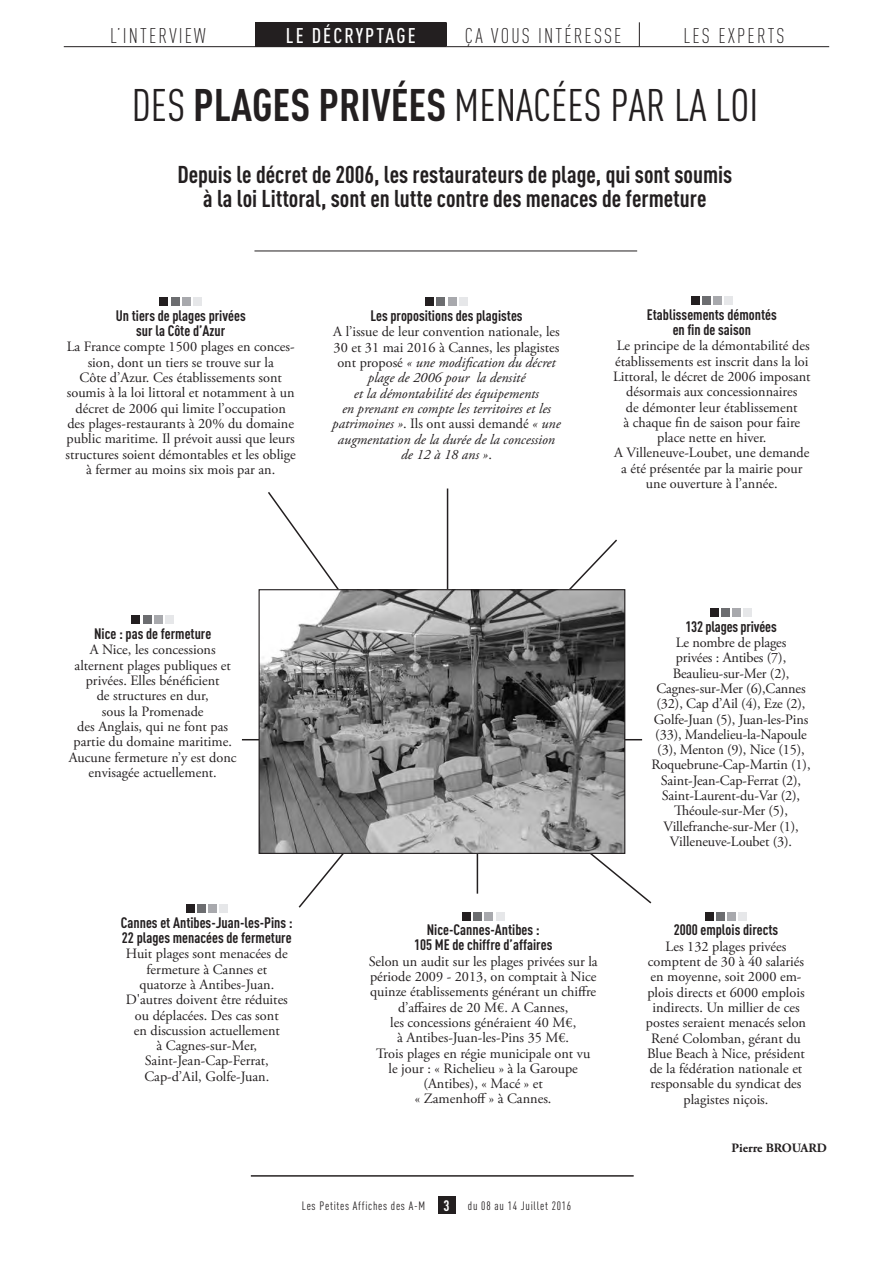
<style>
.page{position:relative;width:893px;height:1263px;background:#fff}
.page>*{position:absolute;margin:0;border:0;box-sizing:border-box;transform-origin:0 0}
.t1{font:45px "DIN Cond";color:#231f20}
.t2{font:700 24px "DIN Cond";color:#231f20}
.t3{font:300 21px "DIN Cond";letter-spacing:.1em;color:#231f20}
.t4{font:500 21px "DIN Cond";letter-spacing:.1em;color:#fff}
.t5{font:700 15px/15px "DIN Cond";color:#231f20}
.t6{font:14.25px/15.3px "Adobe Garamond Pro";color:#231f20;text-align:center}
.t7{font:italic 14.25px/15.3px "Adobe Garamond Pro";color:#231f20;text-align:center}
.t8{font:700 12.75px "Adobe Garamond Pro";color:#231f20}
.t9{font:12px "DIN Cond";letter-spacing:.06em;color:#231f20}
.s1{font-weight:700}
.s2{font-style:italic}
.s3{font-style:normal}
.s4{font-weight:700;font-size:15px;color:#fff}
</style>
<div class="page">
<div style="left:438px;top:1197px;width:17px;height:17px;background:#231f20"></div>
<hr style="left:64px;top:46px;width:765px;height:1px;background:#231f20">
<svg style="left:446px;top:22px;width:1px;height:24px"></svg>
<svg style="left:639px;top:22px;width:1px;height:24px"></svg>
<hr style="left:251px;top:1175px;width:383px;height:1px;background:#231f20">
<div style="left:255px;top:22px;width:191px;height:24px;background:#231f20"></div>
<svg style="left:298px;top:854px;width:46px;height:54px"></svg>
<hr style="left:254px;top:251px;width:383px;height:1px;background:#231f20">
<hr style="left:242px;top:739px;width:60px;height:1px;background:#231f20">
<svg style="left:268px;top:492px;width:71px;height:97px"></svg>
<hr style="left:447px;top:488px;width:1px;height:102px;background:#231f20">
<svg style="left:569px;top:539px;width:48px;height:50px"></svg>
<hr style="left:584px;top:739px;width:58px;height:1px;background:#231f20">
<svg style="left:590px;top:810px;width:62px;height:94px"></svg>
<hr style="left:477px;top:827px;width:1px;height:67px;background:#231f20">
<div style="left:132px;top:616px;width:8px;height:8px;background:#231f20"></div>
<div style="left:143px;top:616px;width:8px;height:8px;background:#6c6d70"></div>
<div style="left:154px;top:616px;width:9px;height:8px;background:#a8a9ad"></div>
<div style="left:165px;top:616px;width:9px;height:8px;background:#e6e7e9"></div>
<div style="left:462px;top:912px;width:9px;height:8px;background:#231f20"></div>
<div style="left:473px;top:912px;width:9px;height:8px;background:#6c6d70"></div>
<div style="left:485px;top:912px;width:8px;height:8px;background:#a8a9ad"></div>
<div style="left:496px;top:912px;width:8px;height:8px;background:#e6e7e9"></div>
<div style="left:186px;top:904px;width:8px;height:9px;background:#231f20"></div>
<div style="left:197px;top:904px;width:8px;height:9px;background:#6c6d70"></div>
<div style="left:208px;top:904px;width:9px;height:9px;background:#a8a9ad"></div>
<div style="left:219px;top:904px;width:9px;height:9px;background:#e6e7e9"></div>
<div style="left:705px;top:912px;width:8px;height:8px;background:#231f20"></div>
<div style="left:716px;top:912px;width:9px;height:8px;background:#6c6d70"></div>
<div style="left:727px;top:912px;width:9px;height:8px;background:#a8a9ad"></div>
<div style="left:739px;top:912px;width:8px;height:8px;background:#e6e7e9"></div>
<div style="left:710px;top:608px;width:9px;height:9px;background:#231f20"></div>
<div style="left:721px;top:608px;width:9px;height:9px;background:#6c6d70"></div>
<div style="left:732px;top:608px;width:9px;height:9px;background:#a8a9ad"></div>
<div style="left:743px;top:608px;width:9px;height:9px;background:#e6e7e9"></div>
<div style="left:691px;top:296px;width:8px;height:9px;background:#231f20"></div>
<div style="left:702px;top:296px;width:8px;height:9px;background:#6c6d70"></div>
<div style="left:713px;top:296px;width:9px;height:9px;background:#a8a9ad"></div>
<div style="left:724px;top:296px;width:9px;height:9px;background:#e6e7e9"></div>
<div style="left:425px;top:298px;width:9px;height:8px;background:#231f20"></div>
<div style="left:437px;top:298px;width:8px;height:8px;background:#6c6d70"></div>
<div style="left:448px;top:298px;width:8px;height:8px;background:#a8a9ad"></div>
<div style="left:459px;top:298px;width:8px;height:8px;background:#e6e7e9"></div>
<div style="left:160px;top:298px;width:8px;height:8px;background:#231f20"></div>
<div style="left:171px;top:298px;width:8px;height:8px;background:#6c6d70"></div>
<div style="left:182px;top:298px;width:9px;height:8px;background:#a8a9ad"></div>
<div style="left:193px;top:298px;width:9px;height:8px;background:#e6e7e9"></div>
<img style="left:261px;top:591px;width:362px;height:261px">
<div style="left:259px;top:589px;width:366px;height:265px;border:1px solid #231f20"></div>
<p class="t3" style="left:110px;top:23px;width:97px">L’INTERVIEW</p>
<p class="t4" style="left:286px;top:23px;width:131px">LE DÉCRYPTAGE</p>
<p class="t3" style="left:465px;top:23px;width:158px">ÇA VOUS INTÉRESSE</p>
<p class="t3" style="left:683px;top:23px;width:103px">LES EXPERTS</p>
<p class="t1" style="left:132px;top:79px;width:628px">DES <span class="s1">PLAGES PRIVÉES</span> MENACÉES PAR LA LOI</p>
<p class="t2" style="left:177px;top:160px;width:556px">Depuis le décret de 2006, les restaurateurs de plage, qui sont soumis</p>
<p class="t2" style="left:203px;top:184px;width:505px">à la loi Littoral, sont en lutte contre des menaces de fermeture</p>
<p class="t5" style="left:116px;top:308px;width:131px">Un tiers de plages privées</p>
<p class="t5" style="left:136px;top:323px;width:91px">sur la Côte d’Azur</p>
<p class="t6" style="left:67px;top:340px;width:229px">La France compte 1500 plages en conces&shy;sion, dont un tiers se trouve sur la</p>
<p class="t6" style="left:67px;top:370px;width:229px">Côte d’Azur. Ces établissements sont soumis à la loi littoral et notamment à un décret de 2006 qui limite l’occupation</p>
<p class="t6" style="left:67px;top:416px;width:228px">des plages-restaurants à 20% du domaine</p>
<p class="t6" style="left:66px;top:432px;width:232px">public maritime. Il prévoit aussi que leurs structures soient démontables et les oblige à fermer au moins six mois par an.</p>
<p class="t5" style="left:370px;top:308px;width:154px">Les propositions des plagistes</p>
<p class="t6" style="left:333px;top:325px;width:228px">A l’issue de leur convention nationale, les 30 et 31 mai 2016 à Cannes, les plagistes ont proposé <span class="s2">« une modification du décret plage de 2006 pour la densité</span></p>
<p class="t7" style="left:354px;top:386px;width:187px">et la démontabilité des équipements</p>
<p class="t7" style="left:332px;top:401px;width:230px">en prenant en compte les territoires et les patrimoines »<span class="s3">. Ils ont aussi demandé</span> « une augmentation de la durée de la concession</p>
<p class="t7" style="left:401px;top:447px;width:92px">de 12 à 18 ans »<span class="s3">.</span></p>
<p class="t5" style="left:647px;top:307px;width:131px">Etablissements démontés</p>
<p class="t5" style="left:673px;top:322px;width:80px">en fin de saison</p>
<p class="t6" style="left:613px;top:339px;width:199px">Le principe de la démontabilité des établissements est inscrit dans la loi<br>Littoral, le décret de 2006 imposant désormais aux concessionnaires<br>de démonter leur établissement<br>à chaque fin de saison pour faire place nette en hiver.</p>
<p class="t6" style="left:614px;top:446px;width:197px">A Villeneuve-Loubet, une demande a été présentée par la mairie pour une ouverture à l’année.</p>
<p class="t5" style="left:94px;top:626px;width:119px">Nice : pas de fermeture</p>
<p class="t6" style="left:75px;top:643px;width:158px">A Nice, les concessions alternent plages publiques et privées. Elles bénéficient</p>
<p class="t6" style="left:97px;top:689px;width:114px">de structures en dur,</p>
<p class="t6" style="left:102px;top:704px;width:103px">sous la Promenade</p>
<p class="t6" style="left:69px;top:719px;width:169px">des Anglais, qui ne font pas partie du domaine maritime.<br>Aucune fermeture n’y est donc envisagée actuellement.</p>
<p class="t5" style="left:121px;top:915px;width:173px">Cannes et Antibes-Juan-les-Pins :<br>22 plages menacées de fermeture</p>
<p class="t6" style="left:126px;top:947px;width:164px">Huit plages sont menacées de fermeture à Cannes et quatorze à Antibes-Juan.<br>D'autres doivent être réduites ou déplacées. Des cas sont</p>
<p class="t6" style="left:134px;top:1023px;width:148px">en discussion actuellement</p>
<p class="t6" style="left:157px;top:1038px;width:102px">à Cagnes-sur-Mer,</p>
<p class="t6" style="left:145px;top:1054px;width:125px">Saint-Jean-Cap-Ferrat,</p>
<p class="t6" style="left:144px;top:1069px;width:126px">Cap-d’Ail, Golfe-Juan.</p>
<p class="t5" style="left:427px;top:922px;width:114px">Nice-Cannes-Antibes :</p>
<p class="t5" style="left:414px;top:937px;width:140px">105 ME de chiffre d’affaires</p>
<p class="t6" style="left:369px;top:954px;width:230px">Selon un audit sur les plages privées sur la période 2009 - 2013, on comptait à Nice quinze établissements générant un chiffre d’affaires de 20 M€. A Cannes,</p>
<p class="t6" style="left:390px;top:1015px;width:188px">les concessions généraient 40 M€,</p>
<p class="t6" style="left:397px;top:1030px;width:173px">à Antibes-Juan-les-Pins 35 M€.</p>
<p class="t6" style="left:376px;top:1046px;width:216px">Trois plages en régie municipale ont vu</p>
<p class="t6" style="left:389px;top:1061px;width:191px">le jour : « Richelieu » à la Garoupe</p>
<p class="t6" style="left:423px;top:1076px;width:121px">(Antibes), « Macé » et</p>
<p class="t6" style="left:415px;top:1092px;width:138px">« Zamenhoff » à Cannes.</p>
<p class="t9" style="left:302px;top:1198px;width:271px">Les Petites Affiches des A-M <span class="s4">3</span> du 08 au 14 Juillet 2016</p>
<p class="t5" style="left:685px;top:618px;width:93px">132 plages privées</p>
<p class="t6" style="left:676px;top:635px;width:112px">Le nombre de plages</p>
<p class="t6" style="left:676px;top:651px;width:112px">privées : Antibes (7),</p>
<p class="t6" style="left:651px;top:666px;width:161px">Beaulieu-sur-Mer (2),<br>Cagnes-sur-Mer (6),Cannes (32), Cap d’Ail (4), Eze (2),<br>Golfe-Juan (5), Juan-les-Pins (33), Mandelieu-la-Napoule (3), Menton (9), Nice (15),<br>Roquebrune-Cap-Martin (1),<br>Saint-Jean-Cap-Ferrat (2),</p>
<p class="t6" style="left:662px;top:788px;width:140px">Saint-Laurent-du-Var (2),<br>Théoule-sur-Mer (5),</p>
<p class="t6" style="left:663px;top:819px;width:137px">Villefranche-sur-Mer (1),</p>
<p class="t6" style="left:670px;top:834px;width:124px">Villeneuve-Loubet (3).</p>
<p class="t5" style="left:674px;top:922px;width:106px">2000 emplois directs</p>
<p class="t6" style="left:646px;top:939px;width:162px">Les 132 plages privées comptent de 30 à 40 salariés en moyenne, soit 2000 em&shy;plois directs et 6000 emplois indirects. Un millier de ces postes seraient menacés selon<br>René Colomban, gérant du<br>Blue Beach à Nice, président de la fédération nationale et responsable du syndicat des plagistes niçois.</p>
<p class="t8" style="left:732px;top:1140px;width:97px">Pierre BROUARD</p>
</div>
